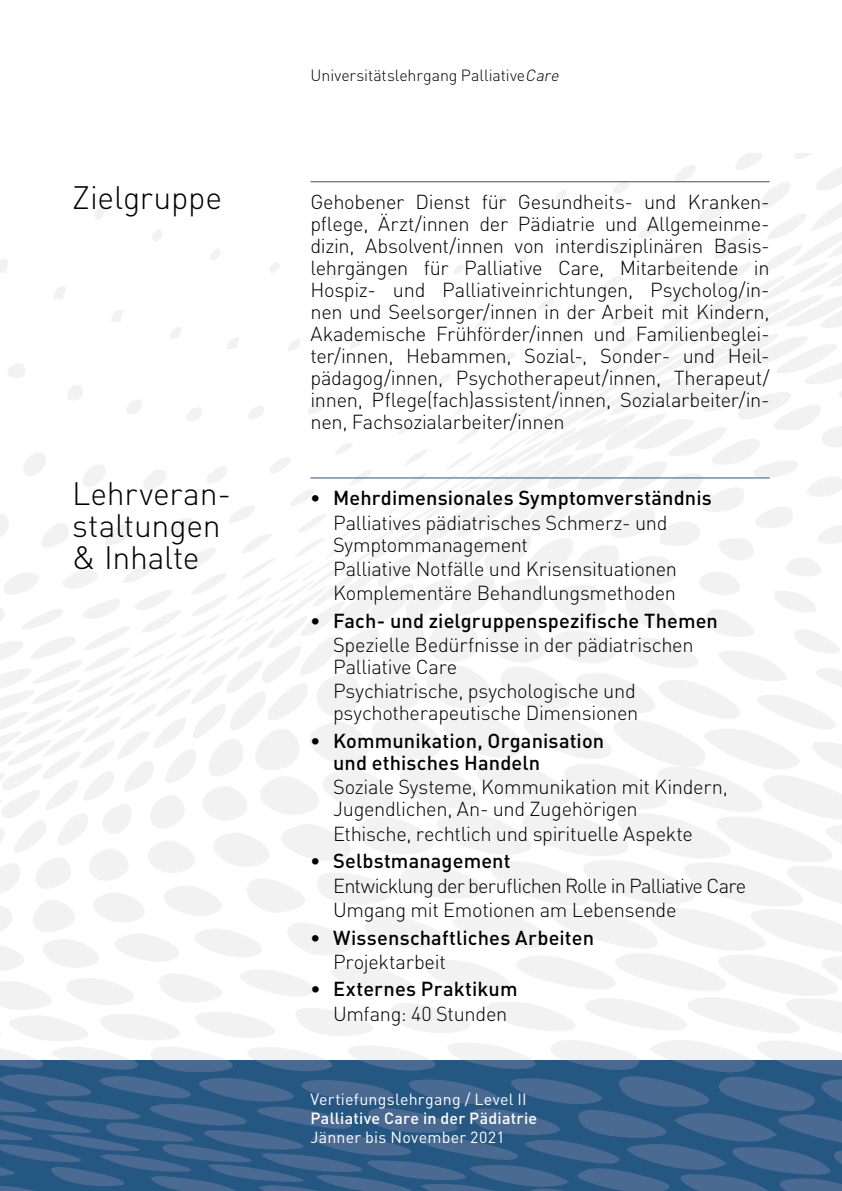
<style>
.page{position:relative;width:842px;height:1191px;background:#fff}
.page>*{position:absolute;margin:0;border:0;box-sizing:border-box;transform-origin:0 0}
.t1{font:300 32px/32px "DIN";letter-spacing:-.01em;color:#000}
.t2{font:300 20px/22px "DIN";letter-spacing:-.015em;color:#000}
.t3{font:500 20px/24.2px "DIN";letter-spacing:.005em;color:#000}
.t4{font:16px "DIN";letter-spacing:.015em;color:#fff}
.t5{font:300 16px "DIN";letter-spacing:-.005em;color:#000}
.t6{font:500 16px "DIN";letter-spacing:.015em;color:#fff}
.s1{font-style:italic}
.s2{font-weight:700}
.s3{font-weight:300}
.s4{font-weight:500}
</style>
<div class="page">
<svg style="left:11px;top:1060px;width:831px;height:131px;background:#36608a"></svg>
<svg style="left:0;top:1060px;width:11px;height:131px"></svg>
<hr style="left:310px;top:477px;width:460px;height:1px;background:#255783">
<hr style="left:310px;top:181px;width:460px;height:1px;background:#255783">
<h1 class="t1" style="left:72px;top:181px;width:151px">Zielgruppe</h1>
<h1 class="t1" style="left:72px;top:477px;width:160px">Lehrveran&shy;staltungen &amp; Inhalte</h1>
<p class="t5" style="left:311px;top:65px;width:253px">Universitätslehrgang Palliative<span class="s1">Care</span></p>
<p class="t2" style="left:310px;top:190px;width:461px">Gehobener Dienst für Gesundheits- und Kranken&shy;pflege, Ärzt/innen der Pädiatrie und Allgemeinme&shy;dizin, Absolvent/innen von interdisziplinären Basis&shy;lehrgängen für Palliative Care, Mitarbeitende in Hospiz- und Palliativeinrichtungen, Psycholog/in&shy;nen und Seelsorger/innen in der Arbeit mit Kindern, Akademische Frühförder/innen und Familienbeglei&shy;ter/innen, Hebammen, Sozial-, Sonder- und Heil&shy;pädagog/innen, Psychotherapeut/innen, Therapeut/ innen, Pflege(fach)assistent/innen, Sozialarbeiter/in&shy;nen, Fachsozialarbeiter/innen</p>
<p class="t3" style="left:333px;top:485px;width:380px;text-indent:-23px"><span class="s2">•</span> Mehrdimensionales Symptomverständnis<br><span class="s3">Palliatives pädiatrisches Schmerz- und</span></p>
<p class="t2" style="left:333px;top:532px;width:345px;line-height:24.2px">Symptommanagement<br>Palliative Notfälle und Krisensituationen<br>Komplementäre Behandlungsmethoden</p>
<p class="t2" style="left:310px;top:608px;width:409px;line-height:24.2px;text-align:center"><span class="s2">•</span> <span class="s4">Fach- und zielgruppenspezifische Themen<br></span>Spezielle Bedürfnisse in der pädiatrischen</p>
<p class="t2" style="left:333px;top:654px;width:304px;line-height:24.2px">Palliative Care<br>Psychiatrische, psychologische und</p>
<p class="t2" style="left:333px;top:702px;width:307px">psychotherapeutische Dimensionen</p>
<p class="t3" style="left:333px;top:729px;width:273px;line-height:22px;text-indent:-23px"><span class="s2">•</span> Kommunikation, Organisation und ethisches Handeln</p>
<p class="t2" style="left:333px;top:776px;width:396px">Soziale Systeme, Kommunikation mit Kindern,<br>Jugendlichen, An- und Zugehörigen</p>
<p class="t2" style="left:333px;top:822px;width:361px">Ethische, rechtlich und spirituelle Aspekte</p>
<p class="t2" style="left:333px;top:848px;width:415px;line-height:24.2px;text-indent:-23px"><span class="s2">•</span> <span class="s4">Selbstmanagement<br></span>Entwicklung der beruflichen Rolle in Palliative Care<br>Umgang mit Emotionen am Lebensende</p>
<p class="t3" style="left:333px;top:924px;width:262px;text-indent:-23px"><span class="s2">•</span> Wissenschaftliches Arbeiten<br><span class="s3">Projektarbeit</span></p>
<p class="t3" style="left:310px;top:976px;width:209px">• Externes Praktikum</p>
<p class="t2" style="left:333px;top:1002px;width:176px">Umfang: 40 Stunden</p>
<p class="t4" style="left:310px;top:1089px;width:218px">Vertiefungslehrgang / Level II</p>
<p class="t6" style="left:310px;top:1108px;width:228px">Palliative Care in der Pädiatrie</p>
<p class="t4" style="left:310px;top:1127px;width:196px">Jänner bis November 2021</p>
</div>
